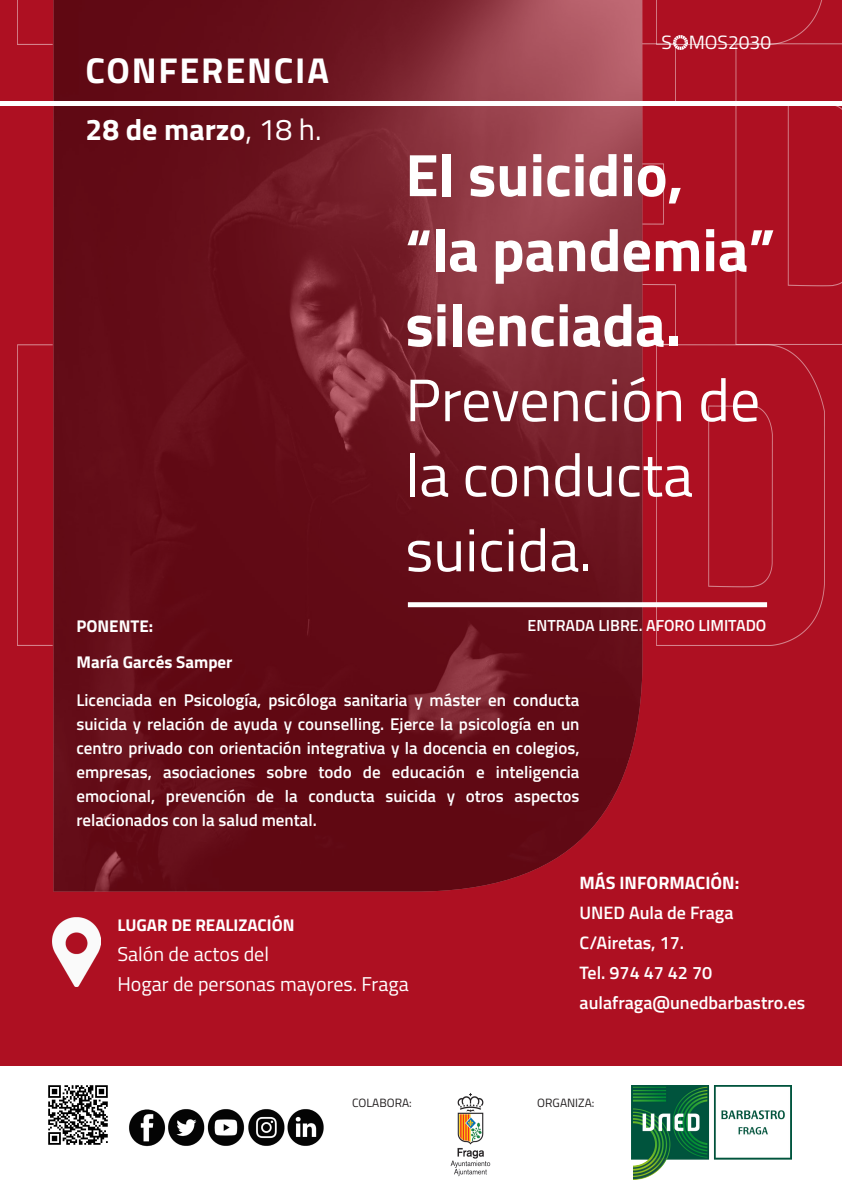
<style>
.page{position:relative;width:842px;height:1191px;background:#fff}
.page>*{position:absolute;margin:0;border:0;box-sizing:border-box;transform-origin:0 0}
.t1{font:700 60px/75px "Titillium Web";color:#fff}
.t2{font:60px/75px "Titillium Web";color:#fff}
.t3{font:700 36px "Titillium Web";letter-spacing:.05em;color:#fff}
.t4{font:700 30px "Titillium Web";color:#fff}
.t5{font:20px "Titillium Web";color:#fff}
.t6{font:19.2px "Titillium Web";color:#fff}
.t7{font:600 18px "Titillium Web";color:#fff}
.t8{font:700 18px "Titillium Web";color:#fff}
.t9{font:600 17px/24px "Titillium Web";color:#fff;text-align:justify}
.t10{font:700 17px "Titillium Web";color:#fff}
.t11{font:600 16px "Titillium Web";color:#fff}
.t12{font:12px "Titillium Web";color:#231f20}
.s1{font-weight:400}
</style>
<div class="page">
<div style="left:0;top:0;width:842px;height:1065px;background:#ae1022"></div>
<img style="left:17px;top:344px;width:808px;height:301px">
<img style="left:17px;top:0;width:808px;height:45px">
<img style="left:642px;top:44px;width:200px;height:300px">
<img style="left:48px;top:1085px;width:60px;height:60px">
<img style="left:129px;top:1109px;width:195px;height:38px">
<img style="left:673px;top:35px;width:15px;height:15px">
<img style="left:632px;top:1085px;width:159px;height:94px">
<img style="left:450px;top:1093px;width:41px;height:84px">
<img style="left:52px;top:917px;width:49px;height:69px">
<img style="left:53px;top:0;width:589px;height:891px">
<div style="left:408px;top:602px;width:359px;height:5px;background:#fff"></div>
<div style="left:0;top:101px;width:842px;height:5px;background:#fff"></div>
<p class="t3" style="left:85px;top:43px;width:245px">CONFERENCIA</p>
<p class="t4" style="left:86px;top:107px;width:237px">28 de marzo<span class="s1">, 18 h.</span></p>
<p class="t6" style="left:661px;top:28px;width:111px">S MOS2030</p>
<p class="t1" style="left:405px;top:134px;width:279px">El suicidio,</p>
<p class="t1" style="left:405px;top:209px;width:371px">“la pandemia” silenciada.</p>
<p class="t2" style="left:405px;top:360px;width:356px">Prevención de la conducta suicida.</p>
<p class="t11" style="left:528px;top:613px;width:240px">ENTRADA LIBRE. AFORO LIMITADO</p>
<p class="t10" style="left:76px;top:613px;width:78px">PONENTE:</p>
<p class="t10" style="left:76px;top:649px;width:158px">María Garcés Samper</p>
<p class="t9" style="left:76px;top:687px;width:505px">Licenciada en Psicología, psicóloga sanitaria y máster en conducta suicida y relación de ayuda y counselling. Ejerce la psicología en un centro privado con orientación integrativa y la docencia en colegios, empresas, asociaciones sobre todo de educación e inteligencia emocional, prevención de la conducta suicida y otros aspectos relacionados con la salud mental.</p>
<p class="t10" style="left:117px;top:912px;width:179px">LUGAR DE REALIZACIÓN</p>
<p class="t5" style="left:117px;top:939px;width:153px">Salón de actos del</p>
<p class="t5" style="left:117px;top:969px;width:293px">Hogar de personas mayores. Fraga</p>
<p class="t8" style="left:579px;top:868px;width:161px">MÁS INFORMACIÓN:</p>
<p class="t7" style="left:579px;top:899px;width:155px">UNED Aula de Fraga</p>
<p class="t7" style="left:579px;top:929px;width:106px">C/Airetas, 17.</p>
<p class="t7" style="left:579px;top:959px;width:134px">Tel. 974 47 42 70</p>
<p class="t7" style="left:579px;top:989px;width:227px">aulafraga@unedbarbastro.es</p>
<p class="t12" style="left:352px;top:1093px;width:61px">COLABORA:</p>
<p class="t12" style="left:537px;top:1093px;width:59px">ORGANIZA:</p>
</div>
